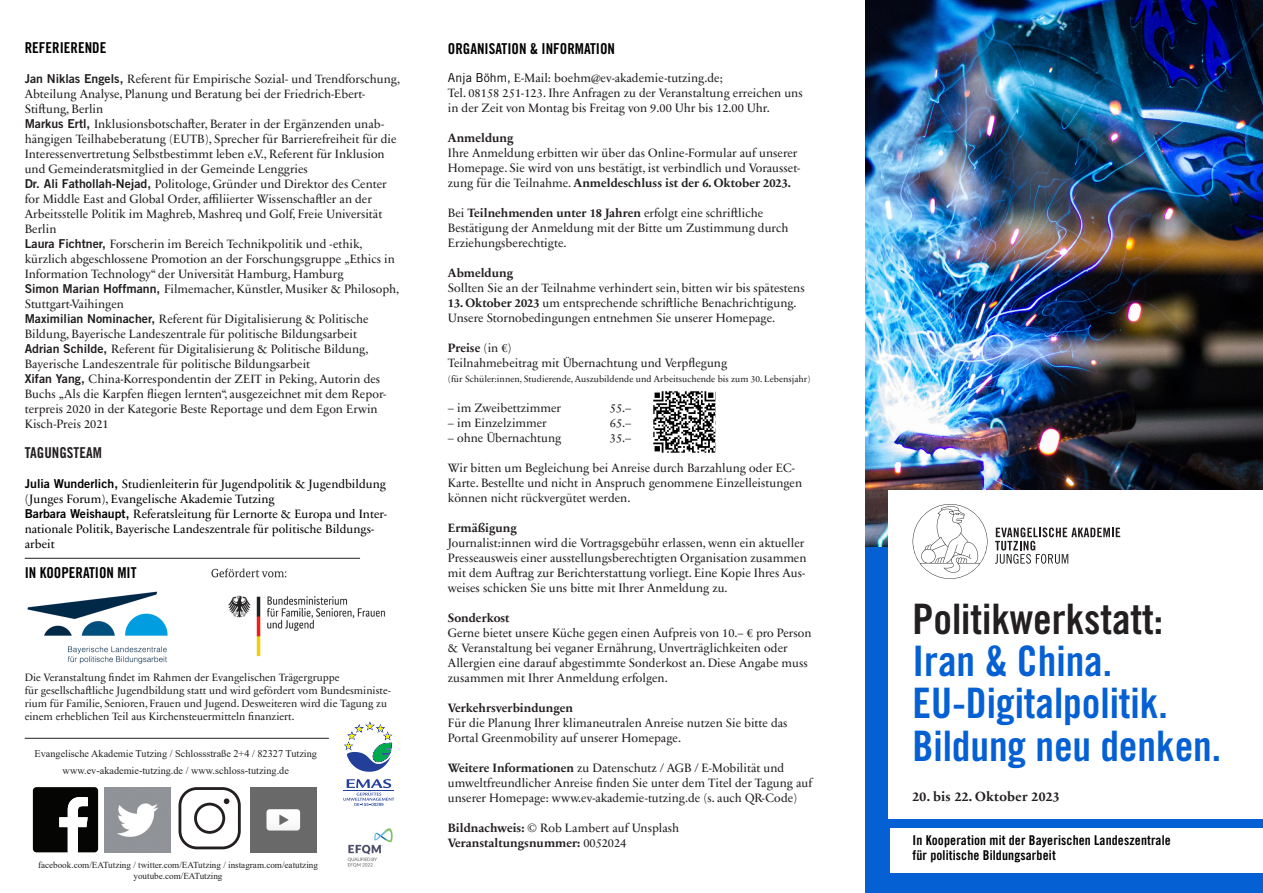
<style>
.page{position:relative;width:1263px;height:893px;background:#fff}
.page>*{position:absolute;margin:0;border:0;box-sizing:border-box;transform-origin:0 0}
.TITELSEITE{font:42px/42.3px "Trade Gothic LT Std Bd Cn 20";color:#0560d3}
.t1{font:15px "Trade Gothic LT Std Bd Cn 20";color:#000}
.t2{font:15px "Trade Gothic LT Std Bd Cn 20";color:#231f20}
.t3{font:13.5px/15px "Trade Gothic LT Std Bd Cn 20";letter-spacing:.01em;color:#000}
.t4{font:700 13.5px "Sabon Next LT Pro";letter-spacing:.02em;color:#231f20}
.t5{font:12.3px/15px "Sabon Next LT Pro";color:#231f20}
.t6{font:12.3px/15px "Sabon Next LT Pro";color:#000}
.t7{font:700 12.3px/15px "Sabon Next LT Pro";color:#231f20}
.t8{font:10.8px/12.9px "Sabon Next LT Pro";color:#231f20}
.t9{font:10.2px/16.4px "Times New Roman";color:#231f20;text-align:center}
.t10{font:9.3px "Sabon Next LT Pro";color:#231f20}
.t11{font:9.15px/10.9px "Times New Roman";color:#231f20;text-align:center}
.s1{font-family:"Trade Gothic LT Std Bd 2"}
.s2{font-family:"Trade Gothic LT Std";color:#000}
.s3{font-weight:700}
.s4{font-weight:400}
.s5{color:#231f20}
</style>
<div class="page">
<svg style="left:344px;top:721px;width:48px;height:51px"></svg>
<svg style="left:343px;top:779px;width:51px;height:27px"></svg>
<img style="left:347px;top:828px;width:46px;height:40px">
<svg style="left:33px;top:787px;width:65px;height:65px"></svg>
<img style="left:105px;top:787px;width:65px;height:66px">
<svg style="left:179px;top:787px;width:62px;height:62px"></svg>
<div style="left:250px;top:787px;width:66px;height:66px;background:#696969"></div>
<svg style="left:266px;top:809px;width:34px;height:21px"></svg>
<hr style="left:25px;top:738px;width:304px;height:1px;background:#231f20">
<hr style="left:25px;top:558px;width:335px;height:1px;background:#231f20">
<div style="left:865px;top:0;width:398px;height:893px;background:#0560d3"></div>
<img style="left:865px;top:0;width:398px;height:547px">
<img style="left:27px;top:591px;width:141px;height:73px">
<img style="left:654px;top:392px;width:61px;height:60px">
<div style="left:650px;top:388px;width:69px;height:68px;border:3px solid #fff"></div>
<img style="left:211px;top:568px;width:175px;height:89px">
<div style="left:888px;top:491px;width:375px;height:328px;background:#fff"></div>
<div style="left:890px;top:828px;width:373px;height:45px;background:#fff"></div>
<svg style="left:995px;top:527px;width:125px;height:37px"></svg>
<svg style="left:913px;top:504px;width:74px;height:75px"></svg>
<p class="t1" style="left:25px;top:39px;width:83px">REFERIERENDE</p>
<p class="t5" style="left:25px;top:71px;width:377px"><span class="s1">Jan Niklas Engels,</span> Referent für Empirische Sozial- und Trendforschung,<br>Abteilung Analyse, Planung und Beratung bei der Friedrich-Ebert-<br>Stiftung, Berlin</p>
<p class="t5" style="left:25px;top:116px;width:373px"><span class="s1">Markus Ertl,</span> Inklusionsbotschafter, Berater in der Ergänzenden unab&shy;hängigen Teilhabeberatung (EUTB), Sprecher für Barrierefreiheit für die Interessenvertretung Selbstbestimmt leben e.V., Referent für Inklusion und Gemeinderatsmitglied in der Gemeinde Lenggries</p>
<p class="t5" style="left:25px;top:176px;width:364px"><span class="s1">Dr. Ali Fathollah-Nejad,</span> Politologe, Gründer und Direktor des Center for Middle East and Global Order, affiliierter Wissenschaftler an der Arbeitsstelle Politik im Maghreb, Mashreq und Golf, Freie Universität Berlin</p>
<p class="t5" style="left:25px;top:236px;width:372px"><span class="s1">Laura Fichtner,</span> Forscherin im Bereich Technikpolitik und -ethik, kürzlich abgeschlossene Promotion an der Forschungsgruppe „Ethics in<br>Information Technology“ der Universität Hamburg, Hamburg</p>
<p class="t5" style="left:25px;top:281px;width:376px"><span class="s1">Simon Marian Hoffmann,</span> Filmemacher, Künstler, Musiker &amp; Philosoph,<br>Stuttgart-Vaihingen</p>
<p class="t5" style="left:25px;top:311px;width:345px"><span class="s1">Maximilian Nominacher,</span> Referent für Digitalisierung &amp; Politische<br>Bildung, Bayerische Landeszentrale für politische Bildungsarbeit</p>
<p class="t5" style="left:25px;top:341px;width:345px"><span class="s1">Adrian Schilde,</span> Referent für Digitalisierung &amp; Politische Bildung,<br>Bayerische Landeszentrale für politische Bildungsarbeit</p>
<p class="t5" style="left:25px;top:371px;width:363px"><span class="s1">Xifan Yang,</span> China-Korrespondentin der ZEIT in Peking, Autorin des Buchs „Als die Karpfen fliegen lernten“, ausgezeichnet mit dem Repor&shy;terpreis 2020 in der Kategorie Beste Reportage und dem Egon Erwin Kisch-Preis 2021</p>
<p class="t2" style="left:25px;top:443px;width:79px">TAGUNGSTEAM</p>
<p class="t6" style="left:25px;top:476px;width:363px"><span class="s1">Julia Wunderlich,</span> Studienleiterin für Jugendpolitik &amp; Jugendbildung (Junges Forum), Evangelische Akademie Tutzing</p>
<p class="t6" style="left:25px;top:506px;width:364px"><span class="s1">Barbara Weishaupt,</span> Referatsleitung für Lernorte &amp; Europa und Inter&shy;nationale Politik, Bayerische Landeszentrale für politische Bildungs&shy;arbeit</p>
<p class="t1" style="left:25px;top:564px;width:113px">IN KOOPERATION MIT</p>
<p class="t8" style="left:25px;top:671px;width:368px">Die Veranstaltung findet im Rahmen der Evangelischen Trägergruppe<br>für gesellschaftliche Jugendbildung statt und wird gefördert vom Bundesministe&shy;rium für Familie, Senioren, Frauen und Jugend. Desweiteren wird die Tagung zu einem erheblichen Teil aus Kirchensteuermitteln finanziert.</p>
<p class="t9" style="left:35px;top:745px;width:284px">Evangelische Akademie Tutzing / Schlossstraße 2+4 / 82327 Tutzing www.ev-akademie-tutzing.de / www.schloss-tutzing.de</p>
<p class="t11" style="left:38px;top:859px;width:281px">facebook.com/EATutzing / twitter.com/EATutzing / instagram.com/eatutzing youtube.com/EATutzing</p>
<p class="t1" style="left:448px;top:39px;width:169px">ORGANISATION &amp; INFORMATION</p>
<p class="t5" style="left:448px;top:70px;width:356px"><span class="s2">Anja Böhm,</span> E-Mail: boehm@ev-akademie-tutzing.de;<br>Tel. 08158 251-123. Ihre Anfragen zu der Veranstaltung erreichen uns in der Zeit von Montag bis Freitag von 9.00 Uhr bis 12.00 Uhr.</p>
<p class="t7" style="left:448px;top:130px;width:67px">Anmeldung</p>
<p class="t5" style="left:448px;top:145px;width:354px">Ihre Anmeldung erbitten wir über das Online-Formular auf unserer<br>Homepage. Sie wird von uns bestätigt, ist verbindlich und Vorausset&shy;zung für die Teilnahme. <span class="s3">Anmeldeschluss ist der 6. Oktober 2023.</span></p>
<p class="t5" style="left:448px;top:205px;width:342px">Bei <span class="s3">Teilnehmenden unter 18 Jahren</span> erfolgt eine schriftliche<br>Bestätigung der Anmeldung mit der Bitte um Zustimmung durch<br>Erziehungsberechtigte.</p>
<p class="t7" style="left:448px;top:265px;width:67px">Abmeldung</p>
<p class="t5" style="left:448px;top:280px;width:358px">Sollten Sie an der Teilnahme verhindert sein, bitten wir bis spätestens</p>
<p class="t5" style="left:448px;top:295px;width:350px"><span class="s3">13. Oktober 2023</span> um entsprechende schriftliche Benachrichtigung.<br>Unsere Stornobedingungen entnehmen Sie unserer Homepage.</p>
<p class="t7" style="left:448px;top:340px;width:65px">Preise <span class="s4">(in €)</span></p>
<p class="t5" style="left:448px;top:355px;width:281px">Teilnahmebeitrag mit Übernachtung und Verpflegung</p>
<p class="t10" style="left:448px;top:372px;width:364px">(für Schüler:innen, Studierende, Auszubildende und Arbeitsuchende bis zum 30. Lebensjahr)</p>
<p class="t5" style="left:448px;top:400px;width:115px">– im Zweibettzimmer</p>
<p class="t5" style="left:610px;top:400px;width:23px">55.–</p>
<p class="t5" style="left:448px;top:415px;width:100px">– im Einzelzimmer</p>
<p class="t5" style="left:610px;top:415px;width:23px">65.–</p>
<p class="t5" style="left:448px;top:430px;width:115px">– ohne Übernachtung</p>
<p class="t5" style="left:610px;top:430px;width:23px">35.–</p>
<p class="t5" style="left:448px;top:460px;width:356px">Wir bitten um Begleichung bei Anreise durch Barzahlung oder EC-<br>Karte. Bestellte und nicht in Anspruch genommene Einzelleistungen können nicht rückvergütet werden.</p>
<p class="t7" style="left:448px;top:520px;width:71px">Ermäßigung</p>
<p class="t5" style="left:448px;top:535px;width:360px">Journalist:innen wird die Vortragsgebühr erlassen, wenn ein aktueller Presseausweis einer ausstellungsberechtigten Organisation zusammen mit dem Auftrag zur Berichterstattung vorliegt. Eine Kopie Ihres Aus&shy;weises schicken Sie uns bitte mit Ihrer Anmeldung zu.</p>
<p class="t7" style="left:448px;top:610px;width:63px">Sonderkost</p>
<p class="t5" style="left:448px;top:625px;width:365px">Gerne bietet unsere Küche gegen einen Aufpreis von 10.– € pro Person &amp; Veranstaltung bei veganer Ernährung, Unverträglichkeiten oder Allergien eine darauf abgestimmte Sonderkost an. Diese Angabe muss zusammen mit Ihrer Anmeldung erfolgen.</p>
<p class="t7" style="left:448px;top:700px;width:127px">Verkehrsverbindungen</p>
<p class="t5" style="left:448px;top:715px;width:341px">Für die Planung Ihrer klimaneutralen Anreise nutzen Sie bitte das<br>Portal Greenmobility auf unserer Homepage.</p>
<p class="t5" style="left:448px;top:760px;width:366px"><span class="s3">Weitere Informationen</span> zu Datenschutz / AGB / E-Mobilität und umweltfreundlicher Anreise finden Sie unter dem Titel der Tagung auf unserer Homepage: www.ev-akademie-tutzing.de (s. auch QR-Code)</p>
<p class="t7" style="left:448px;top:820px;width:233px">Bildnachweis: <span class="s4">© Rob Lambert auf Unsplash<br></span>Veranstaltungsnummer: <span class="s4">0052024</span></p>
<p class="TITELSEITE" style="left:912px;top:597px;width:310px"><span class="s5">Politikwerkstatt:<br></span>Iran &amp; China.<br>EU-Digitalpolitik.<br>Bildung neu denken.</p>
<p class="t4" style="left:913px;top:786px;width:148px">20. bis 22. Oktober 2023</p>
<p class="t3" style="left:912px;top:833px;width:260px">In Kooperation mit der Bayerischen Landeszentrale für politische Bildungsarbeit</p>
</div>
